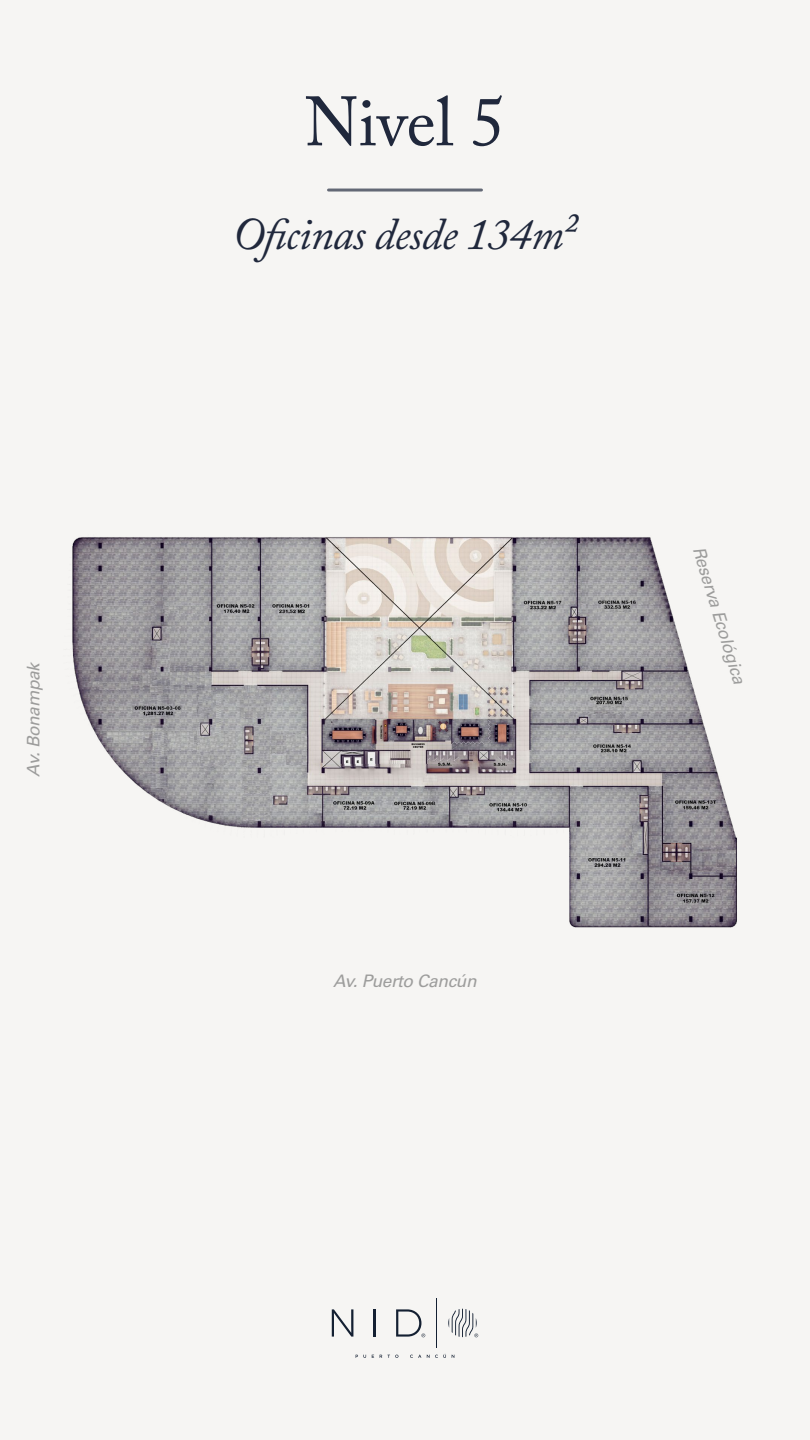
<style>
.page{position:relative;width:810px;height:1440px;background:#f6f5f3}
.page>*{position:absolute;margin:0;border:0;box-sizing:border-box;transform-origin:0 0}
.t1{font:69px "Adobe Caslon Pro";letter-spacing:-.005em;color:#20283c}
.t2{font:italic 45px "Adobe Caslon Pro";letter-spacing:-.02em;color:#20283c}
.t3{font:italic 17.25px "Univers LT Std";letter-spacing:-.02em;color:#9d9d9c}
</style>
<div class="page">
<svg style="left:332px;top:1309px;width:21px;height:28px"></svg>
<hr style="left:373px;top:1309px;width:3px;height:28px;background:#142032">
<svg style="left:448px;top:1309px;width:30px;height:28px"></svg>
<svg style="left:396px;top:1309px;width:29px;height:28px"></svg>
<hr style="left:437px;top:1298px;width:1px;height:50px;background:#142032">
<svg style="left:356px;top:1355px;width:10px;height:3px"></svg>
<svg style="left:380px;top:1355px;width:18px;height:3px"></svg>
<svg style="left:410px;top:1355px;width:11px;height:3px"></svg>
<svg style="left:427px;top:1354px;width:19px;height:4px"></svg>
<hr style="left:328px;top:189px;width:154px;height:3px;background:#20283c">
<img style="left:72px;top:537px;width:665px;height:391px">
<p class="t3" style="left:23px;top:777px;width:116px;rotate:-90deg">Av. Bonampak</p>
<h1 class="t1" style="left:304px;top:81px;width:203px">Nivel 5</h1>
<h2 class="t2" style="left:232px;top:207px;width:347px">Oficinas desde 134m2</h2>
<p class="t3" style="left:708px;top:544px;width:144px;rotate:73deg">Reserva Ecológica</p>
<p class="t3" style="left:333px;top:971px;width:145px">Av. Puerto Cancún</p>
</div>
